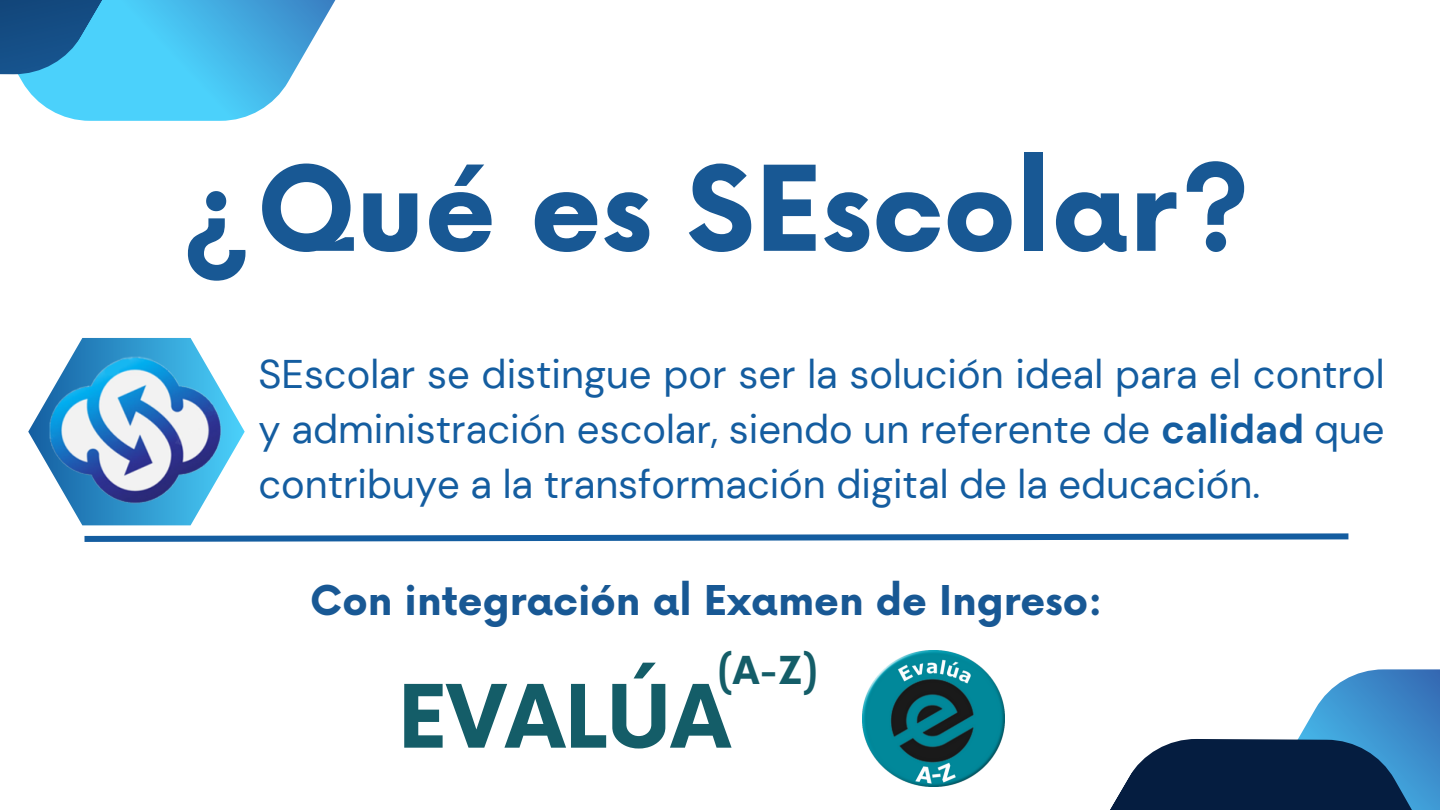
<style>
.page{position:relative;width:1440px;height:810px;background:#fff}
.page>*{position:absolute;margin:0;border:0;box-sizing:border-box;transform-origin:0 0}
.t1{font:700 114.9px "Now";color:#185894}
.t2{font:700 85px "Now";color:#145d68}
.t3{font:700 40px "Now";color:#185894}
.t4{font:39.9px/54.8px "DM Sans";color:#145da0;text-align:justify}
.t5{font:700 37.5px "Now";color:#145d68}
.s1{font-weight:700}
</style>
<div class="page">
<svg style="left:0;top:0;width:336px;height:121px"></svg>
<svg style="left:28px;top:338px;width:1321px;height:204px"></svg>
<img style="left:49px;top:353px;width:175px;height:153px">
<svg style="left:1004px;top:669px;width:436px;height:141px"></svg>
<img style="left:863px;top:651px;width:141px;height:135px">
<h1 class="t1" style="left:181px;top:147px;width:1071px">¿Qué es SEscolar?</h1>
<p class="t4" style="left:258px;top:347px;width:1128px">SEscolar se distingue por ser la solución ideal para el control y administración escolar, siendo un referente de <span class="s1">calidad</span> que contribuye a la transformación digital de la educación.</p>
<p class="t3" style="left:310px;top:579px;width:794px">Con integración al Examen de Ingreso:</p>
<p class="t2" style="left:397px;top:671px;width:334px">EVALÚA</p>
<h4 class="t5" style="left:717px;top:650px;width:103px">(A-Z)</h4>
</div>
